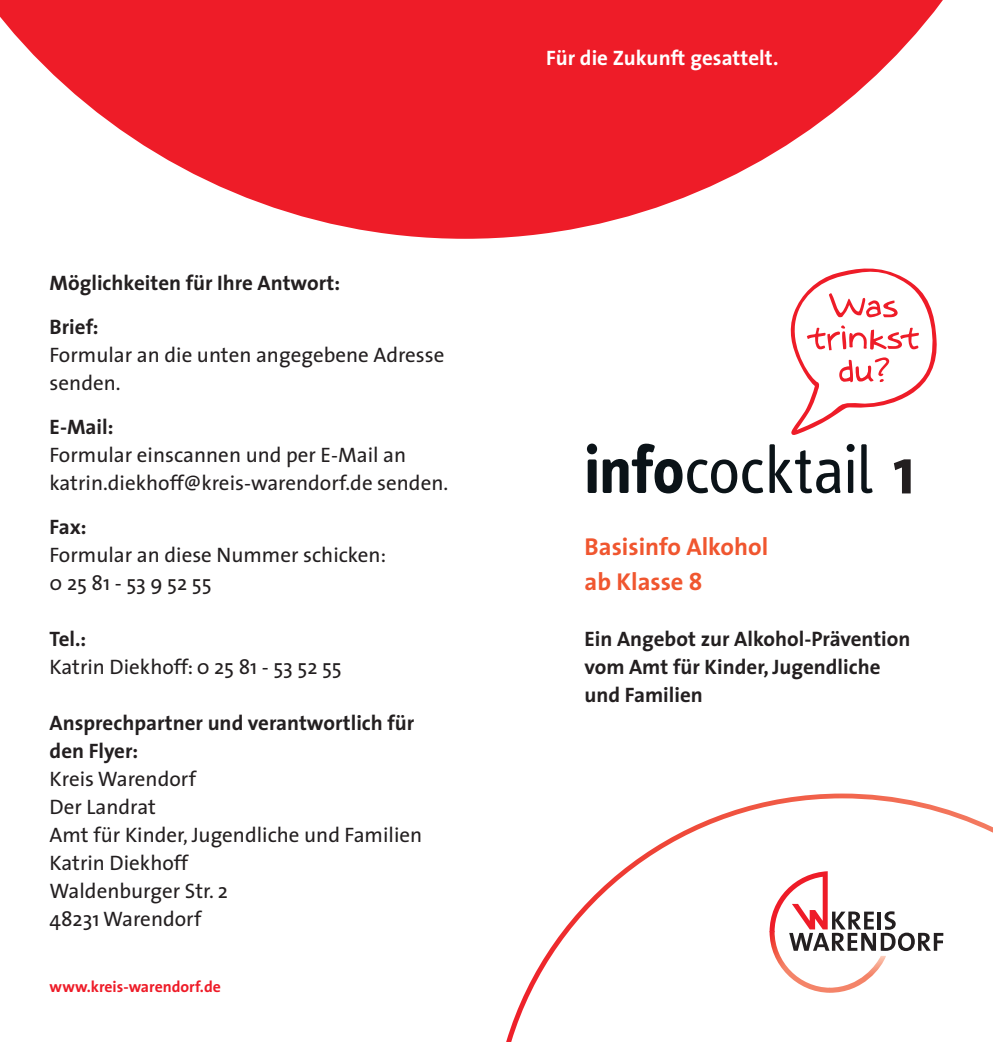
<style>
.page{position:relative;width:993px;height:1042px;background:#fff}
.page>*{position:absolute;margin:0;border:0;box-sizing:border-box;transform-origin:0 0}
.t1{font:700 66.33px "The Sans";color:#231f20}
.t2{font:700 24.5px "The Sans";color:#f0562f}
.t3{font:21px/28px "The Sans";color:#231f20}
.t4{font:700 21px "The Sans";color:#231f20}
.t5{font:700 21px "The Sans";color:#fff}
.t6{font:700 15.75px "The Sans";color:#ee1c28}
</style>
<div class="page">
<svg style="left:586px;top:443px;width:177px;height:50px"></svg>
<svg style="left:769px;top:444px;width:71px;height:49px"></svg>
<svg style="left:846px;top:444px;width:8px;height:49px"></svg>
<svg style="left:861px;top:444px;width:11px;height:49px"></svg>
<svg style="left:790px;top:289px;width:147px;height:146px"></svg>
<svg style="left:0;top:0;width:943px;height:239px;fill:#ee1c28"></svg>
<svg style="left:506px;top:793px;width:486px;height:249px"></svg>
<svg style="left:769px;top:871px;width:174px;height:122px"></svg>
<p class="t4" style="left:50px;top:270px;width:292px">Möglichkeiten für Ihre Antwort:</p>
<p class="t4" style="left:50px;top:313px;width:50px">Brief:</p>
<p class="t3" style="left:50px;top:341px;width:396px">Formular an die unten angegebene Adresse senden.</p>
<p class="t4" style="left:50px;top:413px;width:65px">E-Mail:</p>
<p class="t3" style="left:50px;top:441px;width:358px">Formular einscannen und per E-Mail an</p>
<p class="t3" style="left:50px;top:469px;width:400px">katrin.diekhoff@kreis-warendorf.de senden.</p>
<p class="t4" style="left:50px;top:513px;width:38px">Fax:</p>
<p class="t3" style="left:50px;top:541px;width:338px">Formular an diese Nummer schicken:</p>
<p class="t3" style="left:50px;top:569px;width:163px">0 25 81 - 53 9 52 55</p>
<p class="t4" style="left:50px;top:625px;width:38px">Tel.:</p>
<p class="t3" style="left:50px;top:653px;width:293px">Katrin Diekhoff: 0 25 81 - 53 52 55</p>
<p class="t4" style="left:50px;top:709px;width:366px">Ansprechpartner und verantwortlich für</p>
<p class="t4" style="left:50px;top:737px;width:90px">den Flyer:</p>
<p class="t3" style="left:50px;top:765px;width:148px">Kreis Warendorf</p>
<p class="t3" style="left:50px;top:793px;width:108px">Der Landrat</p>
<p class="t3" style="left:50px;top:821px;width:374px">Amt für Kinder, Jugendliche und Familien</p>
<p class="t3" style="left:50px;top:849px;width:140px">Katrin Diekhoff</p>
<p class="t3" style="left:50px;top:877px;width:180px">Waldenburger Str. 2</p>
<p class="t3" style="left:50px;top:905px;width:153px">48231 Warendorf</p>
<p class="t6" style="left:50px;top:976px;width:173px">www.kreis-warendorf.de</p>
<p class="t5" style="left:546px;top:45px;width:234px">Für die Zukunft gesattelt.</p>
<p class="t2" style="left:584px;top:531px;width:185px">Basisinfo Alkohol</p>
<p class="t2" style="left:584px;top:566px;width:119px">ab Klasse 8</p>
<p class="t1" style="left:892px;top:428px;width:24px">1</p>
<p class="t4" style="left:584px;top:625px;width:327px">Ein Angebot zur Alkohol-Prävention</p>
<p class="t4" style="left:584px;top:653px;width:297px">vom Amt für Kinder, Jugendliche</p>
<p class="t4" style="left:584px;top:681px;width:120px">und Familien</p>
</div>
